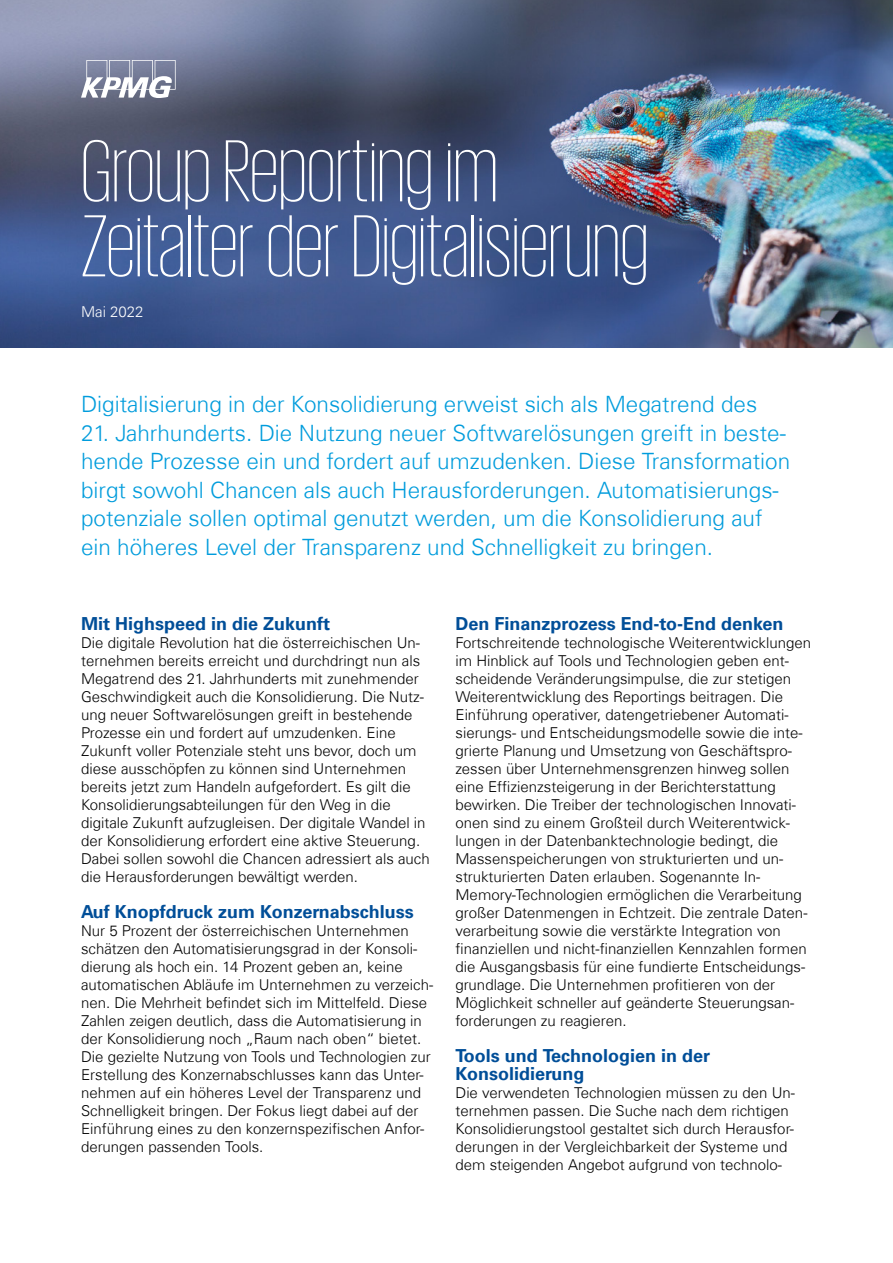
<style>
.page{position:relative;width:893px;height:1263px;background:#fff}
.page>*{position:absolute;margin:0;border:0;box-sizing:border-box;transform-origin:0 0}
.t1{font:200 90px/75px "KPMG";color:#fff}
.t2{font:300 22.5px/28.5px "Universfor KPMG";color:#009cdc}
.t3{font:700 18px/18px "Universfor KPMG";color:#004e98}
.t4{font:300 15px/18px "Universfor KPMG";color:#000}
.t5{font:300 15px "Universfor KPMG";color:#fff}
</style>
<div class="page">
<img style="left:0;top:0;width:893px;height:348px">
<svg style="left:81px;top:60px;width:95px;height:38px"></svg>
<h1 class="t1" style="left:81px;top:132px;width:569px">Group Reporting im<br>Zeitalter der Digitalisierung</h1>
<p class="t5" style="left:81px;top:303px;width:64px">Mai 2022</p>
<h2 class="t2" style="left:81px;top:390px;width:678px">Digitalisierung in der Konsolidierung erweist sich als Megatrend des</h2>
<p class="t2" style="left:81px;top:419px;width:711px">21. Jahrhunderts. Die Nutzung neuer Softwarelösungen greift in beste&shy;hende Prozesse ein und fordert auf umzudenken. Diese Transformation birgt sowohl Chancen als auch Herausforderungen. Automatisierungs&shy;potenziale sollen optimal genutzt werden, um die Konsolidierung auf ein höheres Level der Transparenz und Schnelligkeit zu bringen.</p>
<p class="t3" style="left:81px;top:615px;width:251px">Mit Highspeed in die Zukunft</p>
<p class="t4" style="left:81px;top:634px;width:350px">Die digitale Revolution hat die österreichischen Un&shy;ternehmen bereits erreicht und durchdringt nun als Megatrend des 21. Jahrhunderts mit zunehmender Geschwindigkeit auch die Konsolidierung. Die Nutz&shy;ung neuer Softwarelösungen greift in bestehende Prozesse ein und fordert auf umzudenken. Eine Zukunft voller Potenziale steht uns bevor, doch um diese ausschöpfen zu können sind Unternehmen bereits jetzt zum Handeln aufgefordert. Es gilt die Konsolidierungsabteilungen für den Weg in die digitale Zukunft aufzugleisen. Der digitale Wandel in der Konsolidierung erfordert eine aktive Steuerung.<br>Dabei sollen sowohl die Chancen adressiert als auch die Herausforderungen bewältigt werden.</p>
<p class="t3" style="left:81px;top:903px;width:334px">Auf Knopfdruck zum Konzernabschluss</p>
<p class="t4" style="left:81px;top:922px;width:354px">Nur 5 Prozent der österreichischen Unternehmen schätzen den Automatisierungsgrad in der Konsoli&shy;dierung als hoch ein. 14 Prozent geben an, keine automatischen Abläufe im Unternehmen zu verzeich&shy;nen. Die Mehrheit befindet sich im Mittelfeld. Diese Zahlen zeigen deutlich, dass die Automatisierung in der Konsolidierung noch „Raum nach oben“ bietet.<br>Die gezielte Nutzung von Tools und Technologien zur Erstellung des Konzernabschlusses kann das Unter&shy;nehmen auf ein höheres Level der Transparenz und Schnelligkeit bringen. Der Fokus liegt dabei auf der Einführung eines zu den konzernspezifischen Anfor&shy;derungen passenden Tools.</p>
<p class="t3" style="left:455px;top:615px;width:329px">Den Finanzprozess End-to-End denken</p>
<p class="t4" style="left:455px;top:634px;width:357px">Fortschreitende technologische Weiterentwicklungen im Hinblick auf Tools und Technologien geben ent&shy;scheidende Veränderungsimpulse, die zur stetigen Weiterentwicklung des Reportings beitragen. Die Einführung operativer, datengetriebener Automati&shy;sierungs- und Entscheidungsmodelle sowie die inte&shy;grierte Planung und Umsetzung von Geschäftspro&shy;zessen über Unternehmensgrenzen hinweg sollen eine Effizienzsteigerung in der Berichterstattung bewirken. Die Treiber der technologischen Innovati&shy;onen sind zu einem Großteil durch Weiterentwick&shy;lungen in der Datenbanktechnologie bedingt, die Massenspeicherungen von strukturierten und un&shy;strukturierten Daten erlauben. Sogenannte In-Memory-Technologien ermöglichen die Verarbeitung großer Datenmengen in Echtzeit. Die zentrale Daten&shy;verarbeitung sowie die verstärkte Integration von finanziellen und nicht-finanziellen Kennzahlen formen die Ausgangsbasis für eine fundierte Entscheidungs&shy;grundlage. Die Unternehmen profitieren von der Möglichkeit schneller auf geänderte Steuerungsan&shy;forderungen zu reagieren.</p>
<p class="t3" style="left:455px;top:1047px;width:256px">Tools und Technologien in der<br>Konsolidierung</p>
<p class="t4" style="left:455px;top:1084px;width:341px">Die verwendeten Technologien müssen zu den Un&shy;ternehmen passen. Die Suche nach dem richtigen Konsolidierungstool gestaltet sich durch Herausfor&shy;derungen in der Vergleichbarkeit der Systeme und dem steigenden Angebot aufgrund von technolo-</p>
</div>
